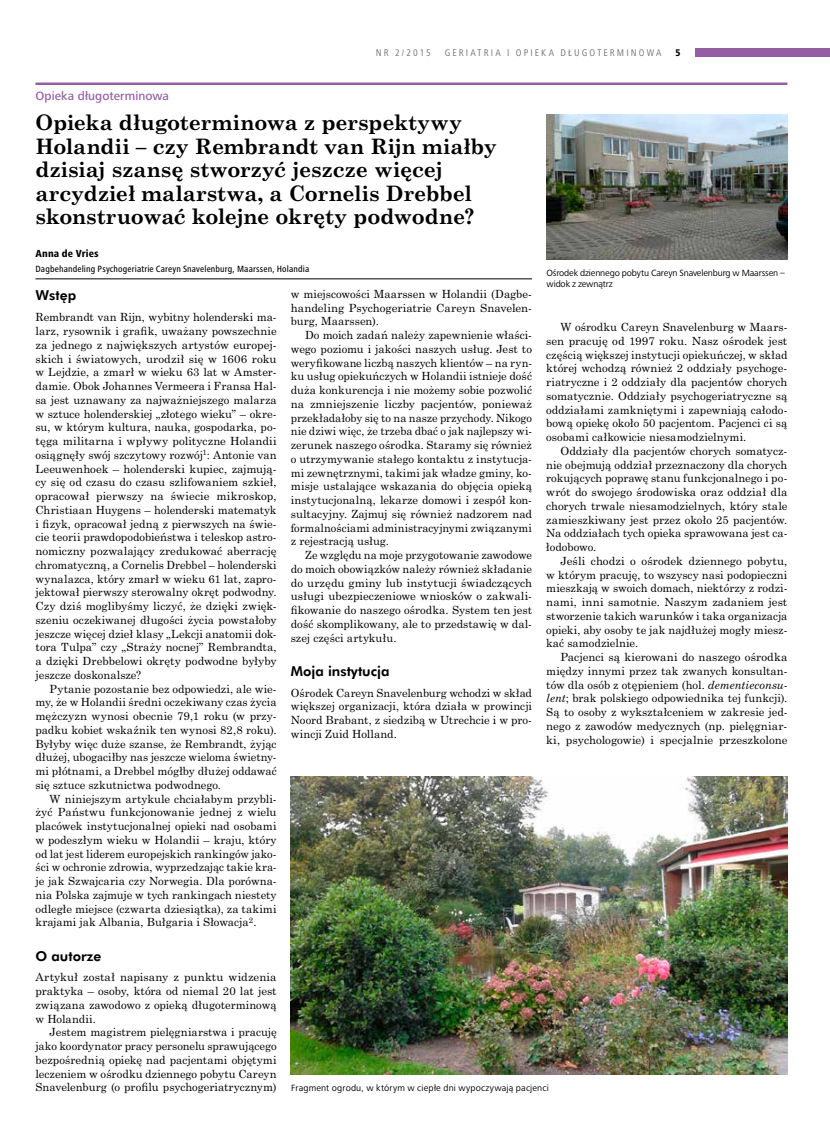
<style>
.page{position:relative;width:830px;height:1134px;background:#fff}
.page>*{position:absolute;margin:0;border:0;box-sizing:border-box;transform-origin:0 0}
.t1{font:700 21.25px/23.4px "Century Schoolbook Pro Greek MP";letter-spacing:-.01em;color:#000}
.t2{font:800 13.75px "Futurum Ibis EE";color:#000}
.t3{font:500 12.5px "Frutiger Next LTW1 G";letter-spacing:.005em;color:#945ea4}
.t4{font:11.25px/13.8px "Century Schoolbook Pro Greek MP";color:#000;text-align:justify}
.t5{font:800 condensed 10.62px "Frutiger Next LTW1 G";letter-spacing:.015em;color:#000}
.t6{font:condensed 10px "Frutiger Next LTW1 G";letter-spacing:.21em;color:#6e6e6e}
.t7{font:800 condensed 10px "Frutiger Next LTW1 G";color:#000}
.t8{font:500 condensed 9.38px "Frutiger Next LTW1 G";letter-spacing:.015em;color:#000}
.t9{font:9.38px/11.2px "Frutiger Next LTW1 G";letter-spacing:-.01em;color:#000}
.t10{font:9.38px "Frutiger Next LTW1 G";letter-spacing:.015em;color:#000}
.s1{font-style:italic}
</style>
<div class="page">
<div style="left:694px;top:48px;width:135px;height:9px;background:#945ea4"></div>
<hr style="left:35px;top:279px;width:496px;height:1px;background:#000">
<hr style="left:35px;top:83px;width:752px;height:2px;background:#945ea4">
<img style="left:291px;top:777px;width:496px;height:297px">
<img style="left:546px;top:114px;width:241px;height:145px">
<p class="t3" style="left:35px;top:88px;width:135px">Opieka długoterminowa</p>
<p class="t6" style="left:375px;top:45px;width:56px">NR 2/2015</p>
<p class="t6" style="left:444px;top:45px;width:218px">GERIATRIA I OPIEKA DŁUGOTERMINOWA</p>
<p class="t7" style="left:675px;top:47px;width:7px">5</p>
<h1 class="t1" style="left:35px;top:111px;width:462px">Opieka długoterminowa z perspektywy Holandii – czy Rembrandt van Rijn miałby dzisiaj szansę stworzyć jeszcze więcej arcydzieł malarstwa, a Cornelis Drebbel skonstruować kolejne okręty podwodne?</h1>
<p class="t5" style="left:35px;top:247px;width:65px">Anna de Vries</p>
<p class="t8" style="left:35px;top:262px;width:275px">Dagbehandeling Psychogeriatrie Careyn Snavelenburg, Maarssen, Holandia</p>
<p class="t2" style="left:35px;top:287px;width:42px">Wstęp</p>
<p class="t4" style="left:35px;top:310px;width:242px">Rembrandt van Rijn, wybitny holenderski ma‑ larz, rysownik i grafik, uważany powszechnie za jednego z największych artystów europej‑ skich i światowych, urodził się w 1606 roku w Lejdzie, a zmarł w wieku 63 lat w Amster‑ damie. Obok Johannes Vermeera i Fransa Hal‑ sa jest uznawany za najważniejszego malarza w sztuce holenderskiej „złotego wieku” – okre‑ su, w którym kultura, nauka, gospodarka, po‑ tęga militarna i wpływy polityczne Holandii osiągnęły swój szczytowy rozwój<sup>1</sup>: Antonie van Leeuwenhoek – holenderski kupiec, zajmują‑ cy się od czasu do czasu szlifowaniem szkieł, opracował pierwszy na świecie mikroskop, Christiaan Huygens – holenderski matematyk i fizyk, opracował jedną z pierwszych na świe‑ cie teorii prawdopodobieństwa i teleskop astro‑ nomiczny pozwalający zredukować aberrację chromatyczną, a Cornelis Drebbel – holenderski wynalazca, który zmarł w wieku 61 lat, zapro‑ jektował pierwszy sterowalny okręt podwodny.<br>Czy dziś moglibyśmy liczyć, że dzięki zwięk‑ szeniu oczekiwanej długości życia powstałoby jeszcze więcej dzieł klasy „Lekcji anatomii dok‑ tora Tulpa” czy „Straży nocnej” Rembrandta, a dzięki Drebbelowi okręty podwodne byłyby jeszcze doskonalsze?</p>
<p class="t4" style="left:35px;top:681px;width:242px;text-indent:14px">Pytanie pozostanie bez odpowiedzi, ale wie‑ my, że w Holandii średni oczekiwany czas życia mężczyzn wynosi obecnie 79,1 roku (w przy‑ padku kobiet wskaźnik ten wynosi 82,8 roku).<br>Byłyby więc duże szanse, że Rembrandt, żyjąc dłużej, ubogaciłby nas jeszcze wieloma świetny‑ mi płótnami, a Drebbel mógłby dłużej oddawać się sztuce szkutnictwa podwodnego.</p>
<p class="t4" style="left:35px;top:791px;width:242px;text-indent:14px">W niniejszym artykule chciałabym przybli‑ żyć Państwu funkcjonowanie jednej z wielu placówek instytucjonalnej opieki nad osobami w podeszłym wieku w Holandii – kraju, który od lat jest liderem europejskich rankingów jako‑ ści w ochronie zdrowia, wyprzedzając takie kra‑ je jak Szwajcaria czy Norwegia. Dla porówna‑ nia Polska zajmuje w tych rankingach niestety odległe miejsce (czwarta dziesiątka), za takimi krajami jak Albania, Bułgaria i Słowacja<sup>2</sup>.</p>
<p class="t2" style="left:35px;top:947px;width:67px">O autorze</p>
<p class="t4" style="left:35px;top:970px;width:242px">Artykuł został napisany z punktu widzenia praktyka – osoby, która od niemal 20 lat jest związana zawodowo z opieką długoterminową w Holandii.</p>
<p class="t4" style="left:35px;top:1025px;width:242px;text-indent:14px">Jestem magistrem pielęgniarstwa i pracuję jako koordynator pracy personelu sprawującego bezpośrednią opiekę nad pacjentami objętymi leczeniem w ośrodku dziennego pobytu Careyn Snavelenburg (o profilu psychogeriatrycznym)</p>
<p class="t9" style="left:546px;top:267px;width:240px">Ośrodek dziennego pobytu Careyn Snavelenburg w Maarssen – widok z zewnątrz</p>
<p class="t4" style="left:291px;top:287px;width:242px">w miejscowości Maarssen w Holandii (Dagbe‑ handeling Psychogeriatrie Careyn Snavelen‑ burg, Maarssen).</p>
<p class="t4" style="left:291px;top:328px;width:242px;text-indent:14px">Do moich zadań należy zapewnienie właści‑ wego poziomu i jakości naszych usług. Jest to weryfikowane liczbą naszych klientów – na ryn‑ ku usług opiekuńczych w Holandii istnieje dość duża konkurencja i nie możemy sobie pozwolić na zmniejszenie liczby pacjentów, ponieważ przekładałoby się to na nasze przychody. Nikogo nie dziwi więc, że trzeba dbać o jak najlepszy wi‑ zerunek naszego ośrodka. Staramy się również o utrzymywanie stałego kontaktu z instytucja‑ mi zewnętrznymi, takimi jak władze gminy, ko‑ misje ustalające wskazania do objęcia opieką instytucjonalną, lekarze domowi i zespół kon‑ sultacyjny. Zajmuj się również nadzorem nad formalnościami administracyjnymi związanymi z rejestracją usług.</p>
<p class="t4" style="left:291px;top:548px;width:242px;text-indent:14px">Ze względu na moje przygotowanie zawodowe do moich obowiązków należy również składanie do urzędu gminy lub instytucji świadczących usługi ubezpieczeniowe wniosków o zakwali‑ fikowanie do naszego ośrodka. System ten jest dość skomplikowany, ale to przedstawię w dal‑ szej części artykułu.</p>
<p class="t2" style="left:291px;top:663px;width:100px">Moja instytucja</p>
<p class="t4" style="left:291px;top:685px;width:242px">Ośrodek Careyn Snavelenburg wchodzi w skład większej organizacji, która działa w prowincji Noord Brabant, z siedzibą w Utrechcie i w pro‑ wincji Zuid Holland.</p>
<p class="t4" style="left:546px;top:320px;width:242px;text-indent:14px">W ośrodku Careyn Snavelenburg w Maars‑ sen pracuję od 1997 roku. Nasz ośrodek jest częścią większej instytucji opiekuńczej, w skład której wchodzą również 2 oddziały psychoge‑ riatryczne i 2 oddziały dla pacjentów chorych somatycznie. Oddziały psychogeriatryczne są oddziałami zamkniętymi i zapewniają całodo‑ bową opiekę około 50 pacjentom. Pacjenci ci są osobami całkowicie niesamodzielnymi.</p>
<p class="t4" style="left:546px;top:443px;width:242px;text-indent:14px">Oddziały dla pacjentów chorych somatycz‑ nie obejmują oddział przeznaczony dla chorych rokujących poprawę stanu funkcjonalnego i po‑ wrót do swojego środowiska oraz oddział dla chorych trwale niesamodzielnych, który stale zamieszkiwany jest przez około 25 pacjentów.<br>Na oddziałach tych opieka sprawowana jest ca‑ łodobowo.</p>
<p class="t4" style="left:546px;top:553px;width:242px;text-indent:14px">Jeśli chodzi o ośrodek dziennego pobytu, w którym pracuję, to wszyscy nasi podopieczni mieszkają w swoich domach, niektórzy z rodzi‑ nami, inni samotnie. Naszym zadaniem jest stworzenie takich warunków i taka organizacja opieki, aby osoby te jak najdłużej mogły miesz‑ kać samodzielnie.</p>
<p class="t4" style="left:546px;top:650px;width:242px;text-indent:14px">Pacjenci są kierowani do naszego ośrodka między innymi przez tak zwanych konsultan‑ tów dla osób z otępieniem (hol. <span class="s1">dementieconsu‑ lent</span>; brak polskiego odpowiednika tej funkcji).<br>Są to osoby z wykształceniem w zakresie jed‑ nego z zawodów medycznych (np. pielęgniar‑ ki, psychologowie) i specjalnie przeszkolone</p>
<p class="t10" style="left:291px;top:1082px;width:259px">Fragment ogrodu, w którym w ciepłe dni wypoczywają pacjenci</p>
</div>
